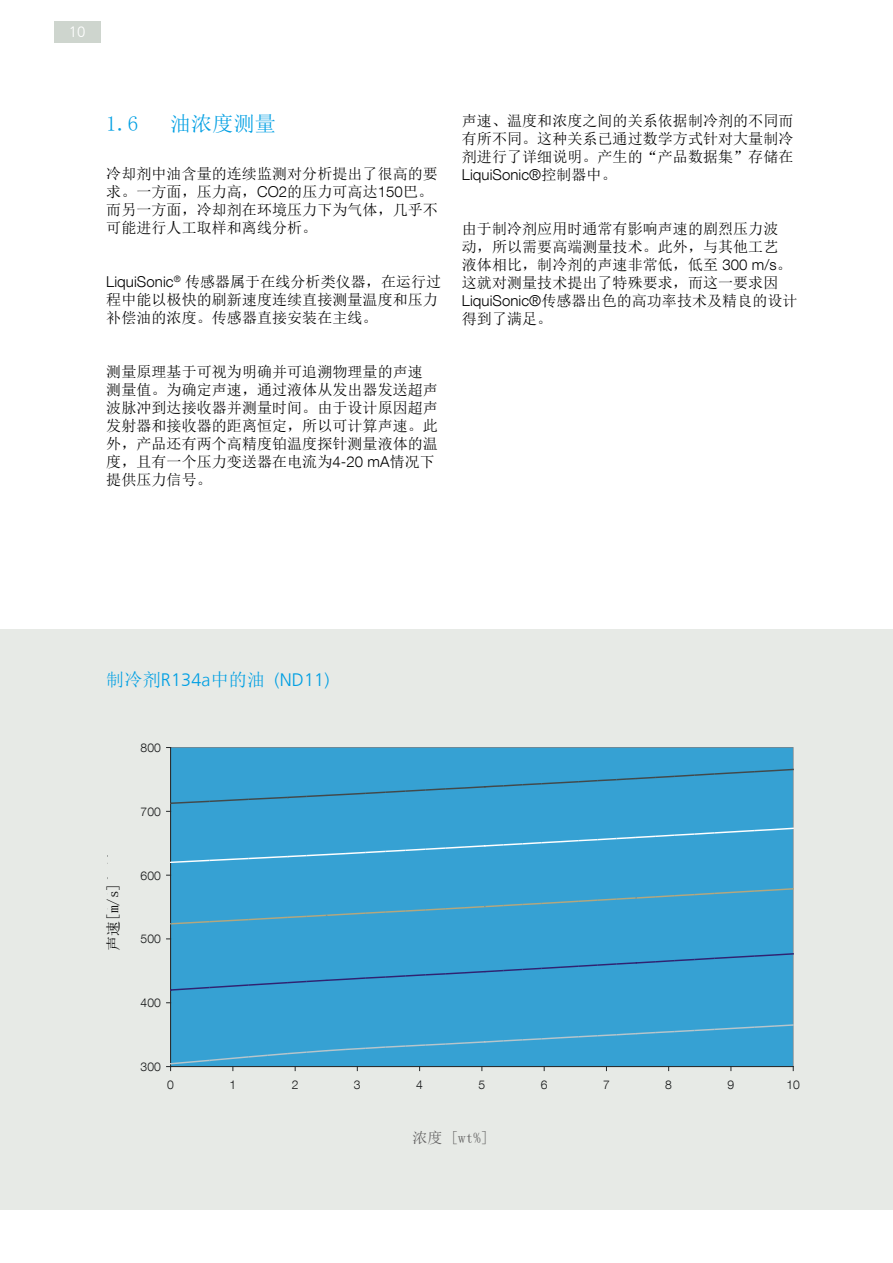
<style>
.page{position:relative;width:893px;height:1263px;background:#fff}
.page>*{position:absolute;margin:0;border:0;box-sizing:border-box;transform-origin:0 0}
.t1{font:21px "Sim Sun";letter-spacing:.01em;color:#009fe3}
.t2{font:300 18px "Frutiger LT Com";letter-spacing:.01em;color:#009fe3}
.t3{font:15px/18px "Sim Sun";letter-spacing:.005em;color:#000}
.t4{font:300 15px "Helvetica Neue LT Com";letter-spacing:.005em;color:#000}
.t5{font:15px "Sim Sun";color:#5f5e5e}
.t6{font:300 15px "Frutiger LT Com";color:#fff}
.t7{font:300 12.15px "Helvetica Neue LT Com";color:#131516}
.s1{font-family:"Helvetica Neue LT Com";font-weight:300}
.s2{font-family:"Sim Sun";font-weight:400}
</style>
<div class="page">
<div style="left:54px;top:21px;width:47px;height:22px;background:#ced5ce"></div>
<div style="left:0;top:629px;width:893px;height:581px;background:#e7eae6"></div>
<div style="left:167px;top:747px;width:627px;height:323px;background:#36a1d3"></div>
<p class="t6" style="left:69px;top:23px;width:18px">10</p>
<h1 class="t1" style="left:106px;top:113px;width:33px">1.6</h1>
<h1 class="t1" style="left:170px;top:113px;width:107px">油浓度测量</h1>
<p class="t3" style="left:106px;top:165px;width:333px">冷却剂中油含量的连续监测对分析提出了很高的要求。一方面，压力高，<span class="s1">CO2</span>的压力可高达<span class="s1">150</span>巴。而另一方面，冷却剂在环境压力下为气体，几乎不可能进行人工取样和离线分析。</p>
<p class="t3" style="left:106px;top:273px;width:336px"><span class="s1">LiquiSonic</span><sup>®</sup> 传感器属于在线分析类仪器，在运行过程中能以极快的刷新速度连续直接测量温度和压力补偿油的浓度。传感器直接安装在主线。</p>
<p class="t3" style="left:106px;top:363px;width:333px">测量原理基于可视为明确并可追溯物理量的声速测量值。为确定声速，通过液体从发出器发送超声波脉冲到达接收器并测量时间。由于设计原因超声发射器和接收器的距离恒定，所以可计算声速。此外，产品还有两个高精度铂温度探针测量液体的温度，且有一个压力变送器在电流为<span class="s1">4-20 mA</span>情况下提供压力信号。</p>
<p class="t3" style="left:462px;top:111px;width:333px;text-align:justify">声速、温度和浓度之间的关系依据制冷剂的不同而有所不同。这种关系已通过数学方式针对大量制冷剂进行了详细说明。产生的“产品数据集”存储在</p>
<p class="t4" style="left:462px;top:165px;width:156px">LiquiSonic®<span class="s2">控制器中。</span></p>
<p class="t3" style="left:462px;top:219px;width:337px">由于制冷剂应用时通常有影响声速的剧烈压力波<br>动，所以需要高端测量技术。此外，与其他工艺<br>液体相比，制冷剂的声速非常低，低至 <span class="s1">300 m/s</span>。这就对测量技术提出了特殊要求，而这一要求因<br><span class="s1">LiquiSonic®</span>传感器出色的高功率技术及精良的设计得到了满足。</p>
<p class="t2" style="left:106px;top:669px;width:225px"><span class="s2">制冷剂</span>R134a<span class="s2">中的油</span> (ND11)</p>
<p class="t7" style="left:141px;top:740px;width:22px">800</p>
<p class="t7" style="left:105px;top:953px;width:100px;rotate:-90deg">sonic velocity [m/s]</p>
<p class="t3" style="left:104px;top:951px;width:69px;rotate:-90deg">声速[m/s]</p>
<p class="t7" style="left:141px;top:804px;width:22px">700</p>
<p class="t7" style="left:141px;top:868px;width:22px">600</p>
<p class="t7" style="left:141px;top:931px;width:22px">500</p>
<p class="t7" style="left:141px;top:995px;width:22px">400</p>
<p class="t7" style="left:141px;top:1059px;width:22px">300</p>
<p class="t7" style="left:167px;top:1077px;width:8px">0</p>
<p class="t7" style="left:229px;top:1077px;width:8px">1</p>
<p class="t7" style="left:292px;top:1077px;width:8px">2</p>
<p class="t7" style="left:354px;top:1077px;width:8px">3</p>
<p class="t7" style="left:416px;top:1077px;width:8px">4</p>
<p class="t7" style="left:479px;top:1077px;width:8px">5</p>
<p class="t7" style="left:541px;top:1077px;width:8px">6</p>
<p class="t7" style="left:603px;top:1077px;width:8px">7</p>
<p class="t7" style="left:665px;top:1077px;width:8px">8</p>
<p class="t7" style="left:728px;top:1077px;width:8px">9</p>
<p class="t7" style="left:786px;top:1077px;width:15px">10</p>
<p class="t5" style="left:412px;top:1130px;width:78px">浓度 [wt%]</p>
</div>
